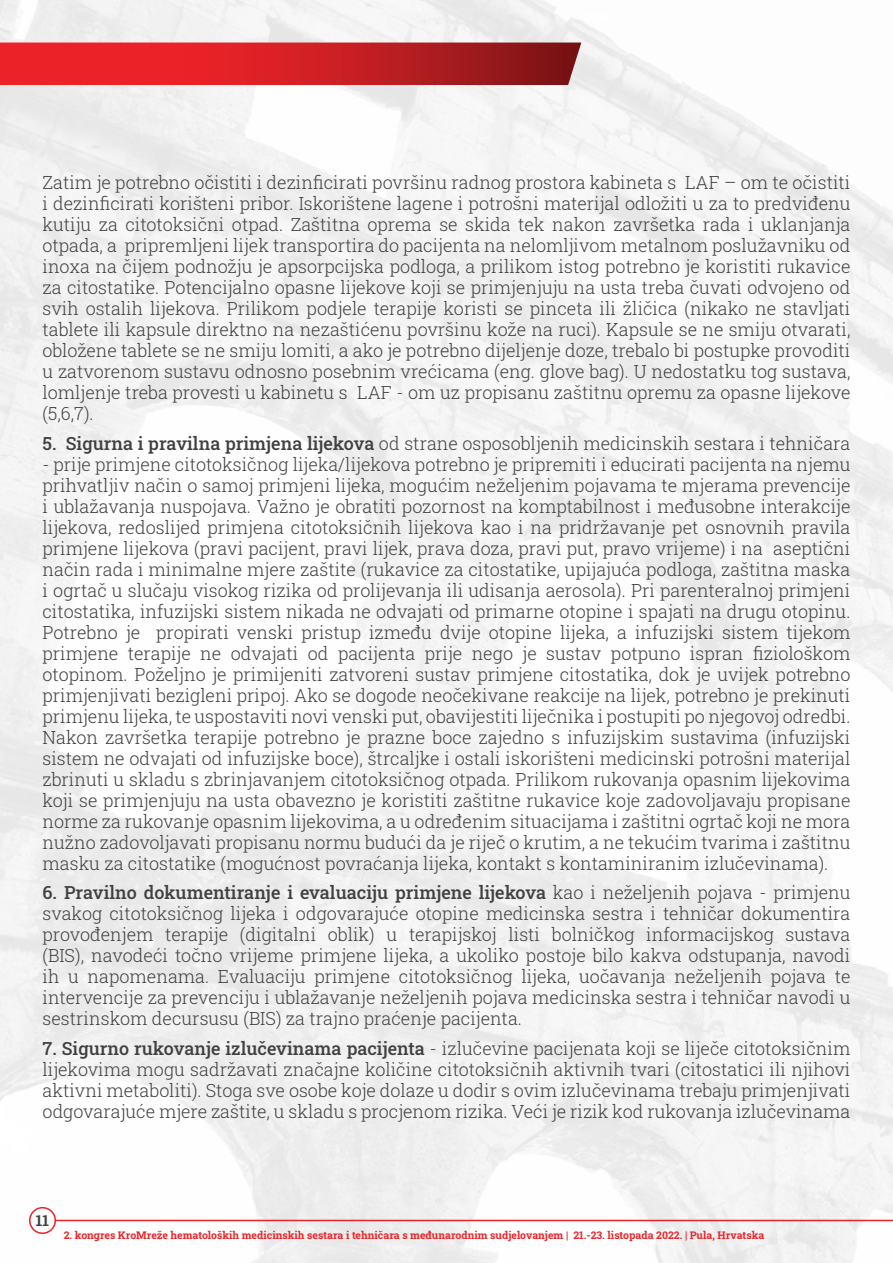
<style>
.page{position:relative;width:893px;height:1263px;background:#fff}
.page>*{position:absolute;margin:0;border:0;box-sizing:border-box;transform-origin:0 0}
.t1{font:300 18px/21px "Roboto Slab";color:#414042;text-align:justify}
.t2{font:700 15px "Roboto Slab";color:#414042}
.t3{font:700 10.5px "Roboto Slab";color:#e92529}
.s1{font-weight:500}
</style>
<div class="page">
<img style="left:0;top:0;width:893px;height:1263px">
<svg style="left:0;top:43px;width:581px;height:42px;background:#c92024"></svg>
<hr style="left:55px;top:1220px;width:838px;height:1px;background:#e92529">
<div style="left:29px;top:1207px;width:27px;height:27px;border:2px solid #e92529;border-radius:50%"></div>
<p class="t1" style="left:43px;top:171px;width:809px">Zatim je potrebno očistiti i dezinficirati površinu radnog prostora kabineta s LAF – om te očistiti i dezinficirati korišteni pribor. Iskorištene lagene i potrošni materijal odložiti u za to predviđenu kutiju za citotoksični otpad. Zaštitna oprema se skida tek nakon završetka rada i uklanjanja otpada, a pripremljeni lijek transportira do pacijenta na nelomljivom metalnom poslužavniku od inoxa na čijem podnožju je apsorpcijska podloga, a prilikom istog potrebno je koristiti rukavice za citostatike. Potencijalno opasne lijekove koji se primjenjuju na usta treba čuvati odvojeno od svih ostalih lijekova. Prilikom podjele terapije koristi se pinceta ili žličica (nikako ne stavljati tablete ili kapsule direktno na nezaštićenu površinu kože na ruci). Kapsule se ne smiju otvarati, obložene tablete se ne smiju lomiti, a ako je potrebno dijeljenje doze, trebalo bi postupke provoditi u zatvorenom sustavu odnosno posebnim vrećicama (eng. glove bag). U nedostatku tog sustava, lomljenje treba provesti u kabinetu s LAF - om uz propisanu zaštitnu opremu za opasne lijekove (5,6,7).</p>
<p class="t1" style="left:43px;top:432px;width:809px"><span class="s1">5. Sigurna i pravilna primjena lijekova</span> od strane osposobljenih medicinskih sestara i tehničara</p>
<p class="t1" style="left:43px;top:453px;width:809px">- prije primjene citotoksičnog lijeka/lijekova potrebno je pripremiti i educirati pacijenta na njemu prihvatljiv način o samoj primjeni lijeka, mogućim neželjenim pojavama te mjerama prevencije i ublažavanja nuspojava. Važno je obratiti pozornost na komptabilnost i međusobne interakcije lijekova, redoslijed primjena citotoksičnih lijekova kao i na pridržavanje pet osnovnih pravila primjene lijekova (pravi pacijent, pravi lijek, prava doza, pravi put, pravo vrijeme) i na aseptični način rada i minimalne mjere zaštite (rukavice za citostatike, upijajuća podloga, zaštitna maska i ogrtač u slučaju visokog rizika od prolijevanja ili udisanja aerosola). Pri parenteralnoj primjeni citostatika, infuzijski sistem nikada ne odvajati od primarne otopine i spajati na drugu otopinu.<br>Potrebno je propirati venski pristup između dvije otopine lijeka, a infuzijski sistem tijekom primjene terapije ne odvajati od pacijenta prije nego je sustav potpuno ispran fiziološkom otopinom. Poželjno je primijeniti zatvoreni sustav primjene citostatika, dok je uvijek potrebno primjenjivati bezigleni pripoj. Ako se dogode neočekivane reakcije na lijek, potrebno je prekinuti primjenu lijeka, te uspostaviti novi venski put, obavijestiti liječnika i postupiti po njegovoj odredbi.<br>Nakon završetka terapije potrebno je prazne boce zajedno s infuzijskim sustavima (infuzijski sistem ne odvajati od infuzijske boce), štrcaljke i ostali iskorišteni medicinski potrošni materijal zbrinuti u skladu s zbrinjavanjem citotoksičnog otpada. Prilikom rukovanja opasnim lijekovima koji se primjenjuju na usta obavezno je koristiti zaštitne rukavice koje zadovoljavaju propisane norme za rukovanje opasnim lijekovima, a u određenim situacijama i zaštitni ogrtač koji ne mora nužno zadovoljavati propisanu normu budući da je riječ o krutim, a ne tekućim tvarima i zaštitnu masku za citostatike (mogućnost povraćanja lijeka, kontakt s kontaminiranim izlučevinama).</p>
<p class="t1" style="left:43px;top:882px;width:809px"><span class="s1">6. Pravilno dokumentiranje i evaluaciju primjene lijekova</span> kao i neželjenih pojava - primjenu svakog citotoksičnog lijeka i odgovarajuće otopine medicinska sestra i tehničar dokumentira provođenjem terapije (digitalni oblik) u terapijskoj listi bolničkog informacijskog sustava (BIS), navodeći točno vrijeme primjene lijeka, a ukoliko postoje bilo kakva odstupanja, navodi ih u napomenama. Evaluaciju primjene citotoksičnog lijeka, uočavanja neželjenih pojava te intervencije za prevenciju i ublažavanje neželjenih pojava medicinska sestra i tehničar navodi u sestrinskom decursusu (BIS) za trajno praćenje pacijenta.</p>
<p class="t1" style="left:43px;top:1037px;width:809px"><span class="s1">7. Sigurno rukovanje izlučevinama pacijenta</span> - izlučevine pacijenata koji se liječe citotoksičnim lijekovima mogu sadržavati značajne količine citotoksičnih aktivnih tvari (citostatici ili njihovi aktivni metaboliti). Stoga sve osobe koje dolaze u dodir s ovim izlučevinama trebaju primjenjivati odgovarajuće mjere zaštite, u skladu s procjenom rizika. Veći je rizik kod rukovanja izlučevinama</p>
<p class="t2" style="left:36px;top:1210px;width:15px">11</p>
<p class="t3" style="left:64px;top:1228px;width:702px">2. kongres KroMreže hematoloških medicinskih sestara i tehničara s međunarodnim sudjelovanjem | 21.-23. listopada 2022. | Pula, Hrvatska</p>
</div>
